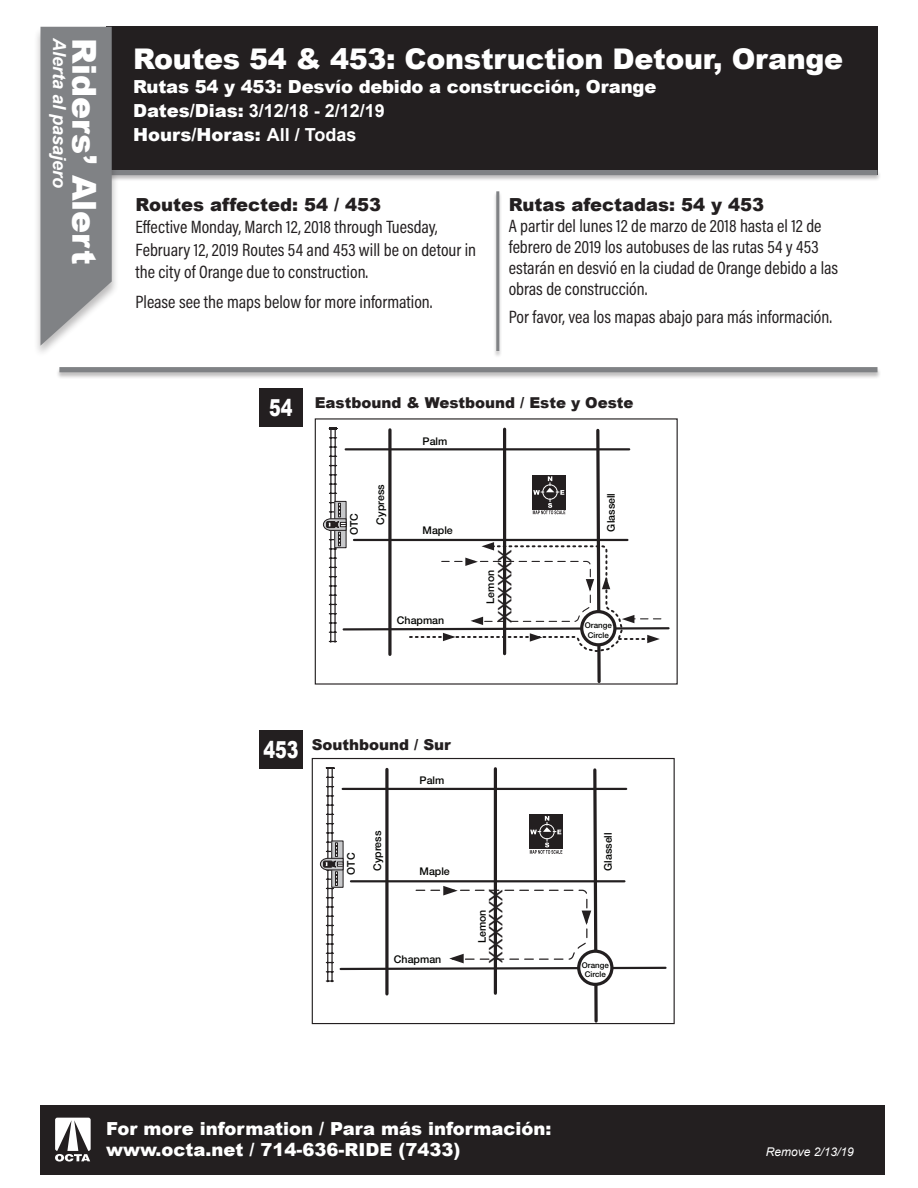
<style>
.page{position:relative;width:918px;height:1188px;background:#fff}
.page>*{position:absolute;margin:0;border:0;box-sizing:border-box;transform-origin:0 0}
.t1{font:900 33px "Arial";color:#fff}
.t2{font:900 28.5px "Arial";letter-spacing:-.01em;color:#fff}
.t3{font:900 23.4px "Arial";color:#fff;scale:.75 1}
.t4{font:18.45px "Arial";color:#231f20}
.t5{font:18px/21px "Acumin Pro Cond";color:#231f20}
.t6{font:900 18px/24px "Arial";color:#fff}
.t7{font:900 18px "Arial";color:#231f20}
.t8{font:italic 700 18px "Arial";color:#fff}
.t9{font:900 15px "Arial";color:#231f20}
.t10{font:italic 12px "Arial";color:#fff}
.t11{font:500 10.65px "Helvetica Neue";color:#040503}
.t12{font:500 7.95px/9.6px "Helvetica Neue";color:#040503;text-align:center}
.s1{font-weight:700}
</style>
<div class="page">
<div style="left:106px;top:27px;width:772px;height:148px;background:#231f20"></div>
<div style="left:103px;top:170px;width:778px;height:12px;background:#231f20;opacity:.3"></div>
<div style="left:107px;top:170px;width:771px;height:5px;background:#808285"></div>
<div style="left:56px;top:367px;width:825px;height:12px;background:#231f20;opacity:.3"></div>
<div style="left:59px;top:367px;width:819px;height:5px;background:#808285"></div>
<div style="left:34px;top:26px;width:85px;height:332px;background:#231f20;opacity:.3"></div>
<svg style="left:40px;top:27px;width:72px;height:319px;background:#8c8d90"></svg>
<div style="left:40px;top:1106px;width:845px;height:69px;background:#231f20"></div>
<svg style="left:55px;top:1118px;width:36px;height:44px"></svg>
<div style="left:493px;top:191px;width:10px;height:167px;background:#231f20;opacity:.3"></div>
<hr style="left:496px;top:191px;width:3px;height:160px;background:#808285">
<svg style="left:323px;top:427px;width:347px;height:256px"></svg>
<svg style="left:320px;top:767px;width:347px;height:255px"></svg>
<div style="left:312px;top:758px;width:363px;height:266px;border:1px solid #231f20"></div>
<div style="left:259px;top:388px;width:44px;height:39px;background:#231f20"></div>
<div style="left:259px;top:731px;width:44px;height:38px;background:#231f20"></div>
<p class="t8" style="left:71px;top:38px;width:152px;rotate:90deg">Alerta al pasajero</p>
<h1 class="t1" style="left:108px;top:38px;width:228px;rotate:90deg">Riders’ Alert</h1>
<h2 class="t2" style="left:133px;top:38px;width:712px">Routes 54 &amp; 453: Construction Detour, Orange</h2>
<p class="t6" style="left:133px;top:74px;width:525px">Rutas 54 y 453: Desvío debido a construcción, Orange<br>Dates/Dias: <span class="s1">3/12/18 - 2/12/19<br></span>Hours/Horas: <span class="s1">All / Todas</span></p>
<p class="t7" style="left:136px;top:191px;width:247px">Routes affected: 54 / 453</p>
<p class="t5" style="left:136px;top:216px;width:342px;line-height:22.5px">Effective Monday, March 12, 2018 through Tuesday,<br>February 12, 2019 Routes 54 and 453 will be on detour in the city of Orange due to construction.</p>
<p class="t5" style="left:136px;top:291px;width:299px">Please see the maps below for more information.</p>
<p class="t7" style="left:509px;top:191px;width:257px">Rutas afectadas: 54 y 453</p>
<p class="t5" style="left:509px;top:215px;width:331px">A partir del lunes 12 de marzo de 2018 hasta el 12 de febrero de 2019 los autobuses de las rutas 54 y 453 estarán en desvió en la ciudad de Orange debido a las obras de construcción.</p>
<p class="t5" style="left:509px;top:306px;width:325px">Por favor, vea los mapas abajo para más información.</p>
<p class="t3" style="left:269px;top:391px;width:33px">54</p>
<p class="t9" style="left:315px;top:391px;width:320px">Eastbound &amp; Westbound / Este y Oeste</p>
<p class="t11" style="left:348px;top:535px;width:24px;rotate:-90deg">OTC</p>
<p class="t11" style="left:374px;top:525px;width:42px;rotate:-90deg">Cypress</p>
<p class="t11" style="left:423px;top:435px;width:26px">Palm</p>
<p class="t11" style="left:423px;top:523px;width:32px">Maple</p>
<p class="t11" style="left:397px;top:614px;width:49px">Chapman</p>
<p class="t4" style="left:493px;top:623px;width:76px;rotate:-90deg">XXXXXX</p>
<p class="t11" style="left:484px;top:604px;width:35px;rotate:-90deg">Lemon</p>
<p class="t11" style="left:605px;top:532px;width:40px;rotate:-90deg">Glassell</p>
<p class="t12" style="left:585px;top:621px;width:28px">Orange<br>Circle</p>
<p class="t3" style="left:263px;top:733px;width:48px">453</p>
<p class="t9" style="left:312px;top:734px;width:141px">Southbound / Sur</p>
<p class="t11" style="left:420px;top:774px;width:26px">Palm</p>
<p class="t11" style="left:345px;top:875px;width:24px;rotate:-90deg">OTC</p>
<p class="t11" style="left:371px;top:871px;width:42px;rotate:-90deg">Cypress</p>
<p class="t11" style="left:420px;top:865px;width:32px">Maple</p>
<p class="t11" style="left:394px;top:953px;width:49px">Chapman</p>
<p class="t4" style="left:508px;top:889px;width:76px;rotate:90deg">XXXXXX</p>
<p class="t11" style="left:476px;top:943px;width:35px;rotate:-90deg">Lemon</p>
<p class="t11" style="left:602px;top:871px;width:40px;rotate:-90deg">Glassell</p>
<p class="t12" style="left:582px;top:960px;width:28px">Orange<br>Circle</p>
<p class="t6" style="left:106px;top:1117px;width:447px;line-height:21.6px">For more information / Para más información: www.octa.net / 714-636-RIDE (7433)</p>
<p class="t10" style="left:766px;top:1145px;width:90px">Remove 2/13/19</p>
</div>
